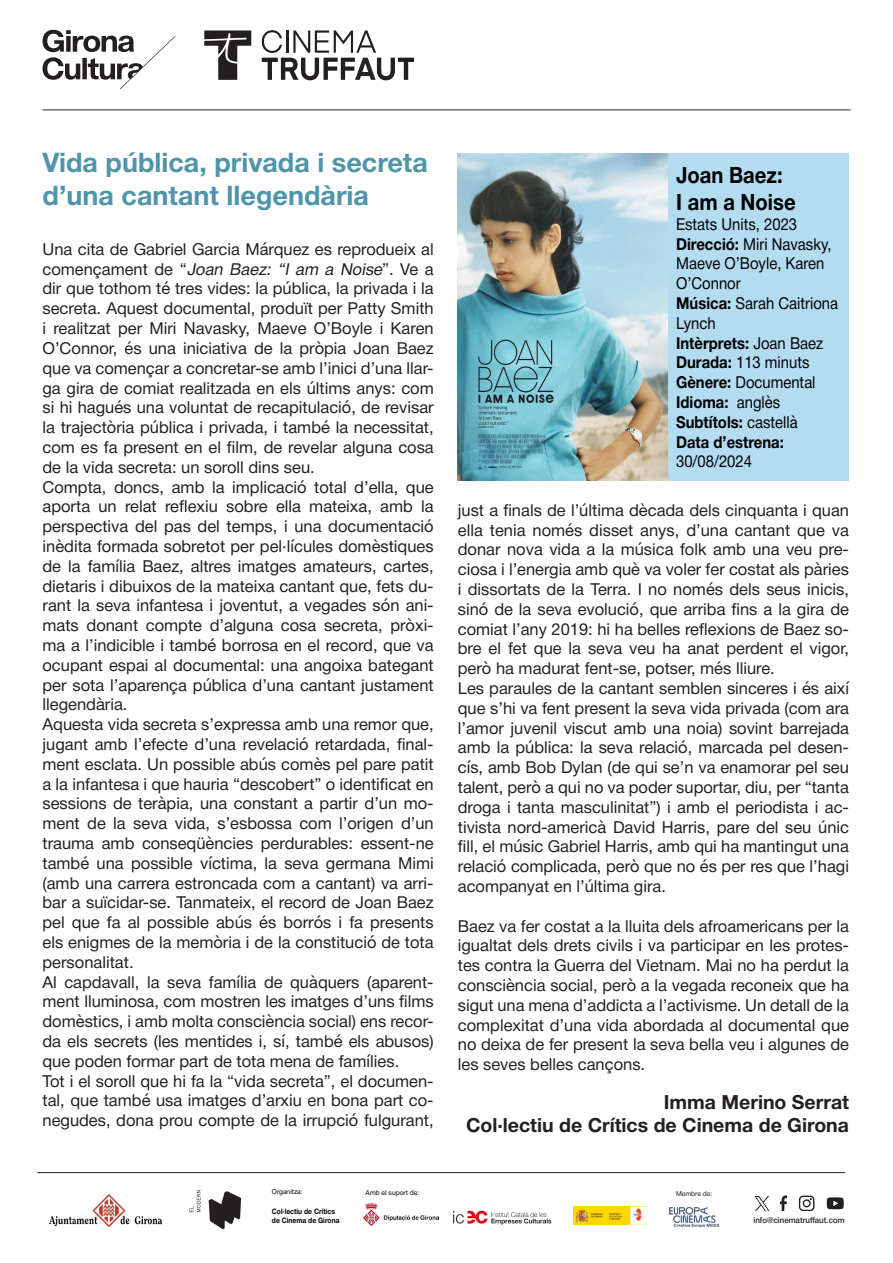
<style>
.page{position:relative;width:893px;height:1263px;background:#fff}
.page>*{position:absolute;margin:0;border:0;box-sizing:border-box;transform-origin:0 0}
.t1{font:700 27px/32.4px "Helvetica Neue";color:#4f95a9}
.t2{font:700 22.5px "Helvetica Neue";color:#000001;scale:.9 1}
.t3{font:700 19.5px "Helvetica Neue";color:#231f20}
.t4{font:16.5px/19.8px "Helvetica Neue";color:#231f20;text-align:justify}
.t5{font:16.5px/19.8px "Helvetica Neue";color:#000001;scale:.9 1}
.t6{font:700 16.5px "Helvetica Neue";color:#000001;scale:.9 1}
.t7{font:500 8.25px "Helvetica Neue";color:#231f20;scale:.96 1}
.t8{font:700 7.5px "Helvetica Neue";color:#000;scale:.9 1}
.t9{font:6.75px "Helvetica Neue";color:#000}
.t10{font:6.75px "Helvetica Neue";color:#231f20}
.s1{font-style:italic}
.s2{font-weight:700}
.s3{font-weight:400}
</style>
<div class="page">
<div style="left:458px;top:153px;width:391px;height:327px;background:#b4dcf1"></div>
<img style="left:458px;top:153px;width:209px;height:327px">
<hr style="left:43px;top:110px;width:807px;height:1px;background:#231f20">
<svg style="left:43px;top:30px;width:132px;height:59px"></svg>
<img style="left:50px;top:1194px;width:111px;height:32px">
<hr style="left:37px;top:1172px;width:808px;height:1px;background:#231f20">
<svg style="left:209px;top:1191px;width:32px;height:38px"></svg>
<svg style="left:190px;top:1190px;width:11px;height:22px"></svg>
<img style="left:363px;top:1203px;width:76px;height:23px">
<img style="left:453px;top:1210px;width:99px;height:15px">
<img style="left:573px;top:1206px;width:73px;height:18px">
<img style="left:669px;top:1207px;width:51px;height:21px">
<svg style="left:754px;top:1196px;width:16px;height:15px"></svg>
<svg style="left:799px;top:1195px;width:15px;height:16px"></svg>
<svg style="left:780px;top:1195px;width:7px;height:16px"></svg>
<svg style="left:827px;top:1197px;width:17px;height:12px"></svg>
<svg style="left:261px;top:30px;width:153px;height:50px"></svg>
<hr style="left:287px;top:30px;width:2px;height:23px;background:#231f20">
<svg style="left:204px;top:31px;width:47px;height:49px"></svg>
<p class="t1" style="left:43px;top:147px;width:387px">Vida pública, privada i secreta d’una cantant llegendària</p>
<p class="t4" style="left:43px;top:240px;width:393px">Una cita de Gabriel Garcia Márquez es reprodueix al c o m e n ç a m e n t d e “ <span class="s1">Joan Baez: “I am a Noise</span>” . Ve a dir que tothom té tres vides: la pública, la privada i la secreta. Aquest documental, produït per Patty Smith i realitzat per Miri Navasky, Maeve O’Boyle i Karen O’Connor, és una iniciativa de la pròpia Joan Baez que va començar a concretar-se amb l’inici d’una llar&shy;ga gira de comiat realitzada en els últims anys: com si hi hagués una voluntat de recapitulació, de revisar la trajectòria pública i privada, i també la necessitat, com es fa present en el film, de revelar alguna cosa de la vida secreta: un soroll dins seu.</p>
<p class="t4" style="left:43px;top:478px;width:393px">Compta, doncs, amb la implicació total d’ella, que aporta un relat reflexiu sobre ella mateixa, amb la perspectiva del pas del temps, i una documentació inèdita formada sobretot per pel·lícules domèstiques de la família Baez, altres imatges amateurs, cartes, dietaris i dibuixos de la mateixa cantant que, fets du&shy;rant la seva infantesa i joventut, a vegades són ani&shy;mats donant compte d’alguna cosa secreta, pròxi&shy;ma a l’indicible i també borrosa en el record, que va ocupant espai al documental: una angoixa bategant per sota l’aparença pública d’una cantant justament llegendària.</p>
<p class="t4" style="left:43px;top:715px;width:393px">Aquesta vida secreta s’expressa amb una remor que, jugant amb l’efecte d’una revelació retardada, final&shy;ment esclata. Un possible abús comès pel pare patit a la infantesa i que hauria “descobert” o identificat en sessions de teràpia, una constant a partir d’un mo&shy;ment de la seva vida, s’esbossa com l’origen d’un trauma amb conseqüències perdurables: essent-ne també una possible víctima, la seva germana Mimi (amb una carrera estroncada com a cantant) va arri&shy;bar a suïcidar-se. Tanmateix, el record de Joan Baez pel que fa al possible abús és borrós i fa presents els enigmes de la memòria i de la constitució de tota personalitat.</p>
<p class="t4" style="left:43px;top:973px;width:393px">Al capdavall, la seva família de quàquers (aparent&shy;ment lluminosa, com mostren les imatges d’uns films domèstics, i amb molta consciència social) ens recor&shy;da els secrets (les mentides i, sí, també els abusos) que poden formar part de tota mena de famílies.</p>
<p class="t4" style="left:43px;top:1072px;width:393px">Tot i el soroll que hi fa la “vida secreta”, el documen&shy;tal, que també usa imatges d’arxiu en bona part co&shy;negudes, dona prou compte de la irrupció fulgurant,</p>
<p class="t2" style="left:676px;top:157px;width:120px">Joan Baez:</p>
<p class="t2" style="left:676px;top:184px;width:134px">I am a Noise</p>
<p class="t5" style="left:676px;top:215px;width:136px">Estats Units, 2023</p>
<p class="t5" style="left:676px;top:235px;width:174px"><span class="s2">Direcció:</span> Miri Navasky,<br>Maeve O’Boyle, Karen<br>O’Connor</p>
<p class="t5" style="left:676px;top:294px;width:181px"><span class="s2">Música:</span> Sarah Caitriona<br>Lynch</p>
<p class="t6" style="left:676px;top:330px;width:165px">Intèrprets: <span class="s3">Joan Baez</span></p>
<p class="t5" style="left:676px;top:354px;width:150px"><span class="s2">Durada:</span> 113 minuts</p>
<p class="t5" style="left:676px;top:373px;width:156px"><span class="s2">Gènere:</span> Documental</p>
<p class="t6" style="left:676px;top:389px;width:117px">Idioma: <span class="s3">anglès</span></p>
<p class="t6" style="left:676px;top:409px;width:137px">Subtítols: <span class="s3">castellà</span></p>
<p class="t6" style="left:676px;top:429px;width:121px">Data d’estrena:</p>
<p class="t5" style="left:676px;top:453px;width:86px">30/08/2024</p>
<p class="t4" style="left:458px;top:501px;width:393px">just a finals de l’última dècada dels cinquanta i quan ella tenia només disset anys, d’una cantant que va donar nova vida a la música folk amb una veu pre&shy;ciosa i l’energia amb què va voler fer costat als pàries i dissortats de la Terra. I no només dels seus inicis, sinó de la seva evolució, que arriba fins a la gira de comiat l’any 2019: hi ha belles reflexions de Baez so&shy;bre el fet que la seva veu ha anat perdent el vigor, però ha madurat fent-se, potser, més lliure.</p>
<p class="t4" style="left:458px;top:679px;width:393px">Les paraules de la cantant semblen sinceres i és així que s’hi va fent present la seva vida privada (com ara l’amor juvenil viscut amb una noia) sovint barrejada amb la pública: la seva relació, marcada pel desen&shy;cís, amb Bob Dylan (de qui se’n va enamorar pel seu talent, però a qui no va poder suportar, diu, per “tanta droga i tanta masculinitat”) i amb el periodista i ac&shy;tivista nord-americà David Harris, pare del seu únic fill, el músic Gabriel Harris, amb qui ha mantingut una relació complicada, però que no és per res que l’hagi acompanyat en l’última gira.</p>
<p class="t4" style="left:458px;top:917px;width:393px">Baez va fer costat a la lluita dels afroamericans per la igualtat dels drets civils i va participar en les protes&shy;tes contra la Guerra del Vietnam. Mai no ha perdut la consciència social, però a la vegada reconeix que ha sigut una mena d’addicta a l’activisme. Un detall de la complexitat d’una vida abordada al documental que no deixa de fer present la seva bella veu i algunes de les seves belles cançons.</p>
<p class="t3" style="left:664px;top:1086px;width:187px">Imma Merino Serrat</p>
<p class="t3" style="left:466px;top:1110px;width:384px">Col·lectiu de Crítics de Cinema de Girona</p>
<p class="t9" style="left:272px;top:1187px;width:32px">Organitza:</p>
<p class="t8" style="left:272px;top:1205px;width:72px">Col·lectiu de Crítics</p>
<p class="t8" style="left:272px;top:1214px;width:77px">de Cinema de Girona</p>
<p class="t9" style="left:366px;top:1188px;width:55px">Amb el suport de:</p>
<p class="t10" style="left:676px;top:1189px;width:38px">Membre de:</p>
<p class="t7" style="left:753px;top:1213px;width:96px">info@cinematruffaut.com</p>
</div>
